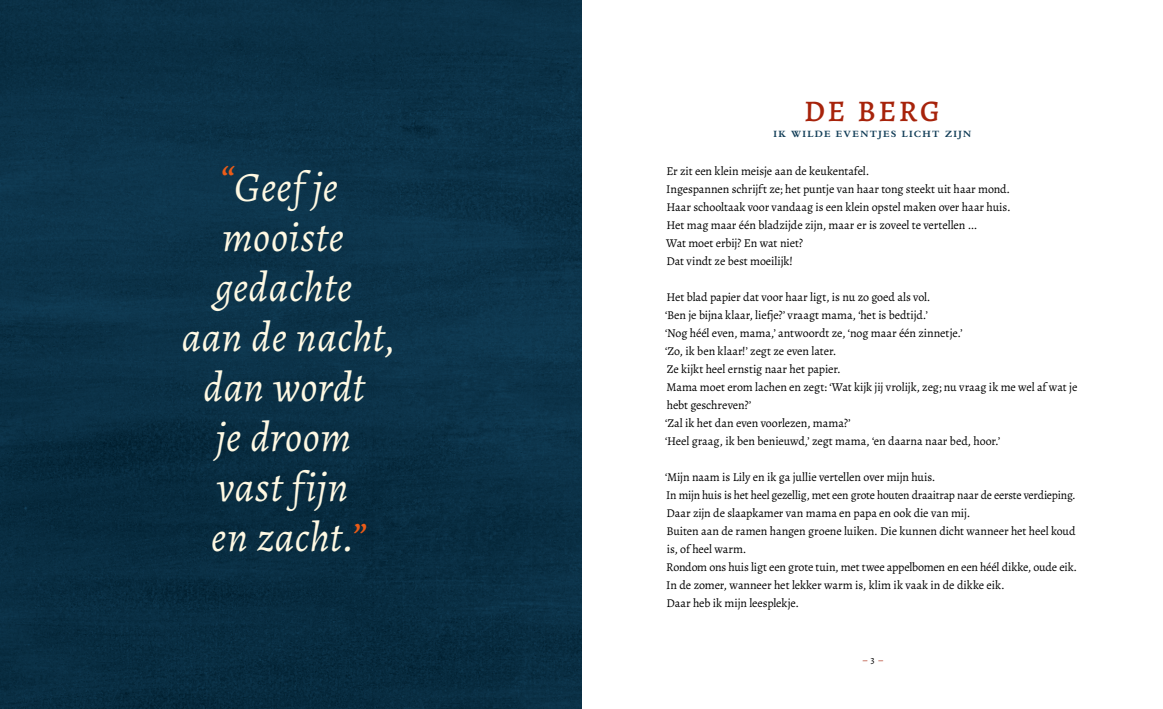
<style>
.page{position:relative;width:1163px;height:709px;background:#fff}
.page>*{position:absolute;margin:0;border:0;box-sizing:border-box;transform-origin:0 0}
.t1{font:italic 41.9px/50px "Alegreya";letter-spacing:.01em;color:#fff9e3;text-align:center}
.t2{font:500 30px "Alegreya";letter-spacing:.085em;color:#a7230b}
.t3{font:12px/18px "Alegreya";letter-spacing:-.01em;color:#000}
.t4{font:700 10px "Bembo Std";letter-spacing:.13em;color:#113d57}
.t5{font:10px "Alegreya SC";color:#a7230b}
.s1{color:#eb5c18}
.s2{color:#000}
</style>
<div class="page">
<img style="left:0;top:0;width:581px;height:709px">
<h1 class="t1" style="left:182px;top:161px;width:215px"><sup>“</sup>Geef je mooiste gedachte<br>aan de nacht, dan wordt<br>je droom<br>vast fijn<br>en zacht.<span class="s1">”</span></h1>
<h2 class="t2" style="left:804px;top:92px;width:137px">DE BERG</h2>
<p class="t4" style="left:773px;top:128px;width:199px">IK WILDE EVENTJES LICHT ZIJN</p>
<p class="t3" style="left:666px;top:162px;width:346px">Er zit een klein meisje aan de keukentafel.<br>Ingespannen schrijft ze; het puntje van haar tong steekt uit haar mond.<br>Haar schooltaak voor vandaag is een klein opstel maken over haar huis.<br>Het mag maar één bladzijde zijn, maar er is zoveel te vertellen ...<br>Wat moet erbij? En wat niet?<br>Dat vindt ze best moeilijk!</p>
<p class="t3" style="left:665px;top:288px;width:414px">Het blad papier dat voor haar ligt, is nu zo goed als vol.<br>‘Ben je bijna klaar, liefje?’ vraagt mama, ‘het is bedtijd.’<br>‘Nog héél even, mama,’ antwoordt ze, ‘nog maar één zinnetje.’<br>‘Zo, ik ben klaar!’ zegt ze even later.<br>Ze kijkt heel ernstig naar het papier.<br>Mama moet erom lachen en zegt: ‘Wat kijk jij vrolijk, zeg; nu vraag ik me wel af wat je hebt geschreven?’<br>‘Zal ik het dan even voorlezen, mama?’<br>‘Heel graag, ik ben benieuwd,’ zegt mama, ‘en daarna naar bed, hoor.’</p>
<p class="t3" style="left:665px;top:468px;width:413px">‘Mijn naam is Lily en ik ga jullie vertellen over mijn huis.<br>In mijn huis is het heel gezellig, met een grote houten draaitrap naar de eerste verdieping.<br>Daar zijn de slaapkamer van mama en papa en ook die van mij.<br>Buiten aan de ramen hangen groene luiken. Die kunnen dicht wanneer het heel koud is, of heel warm.<br>Rondom ons huis ligt een grote tuin, met twee appelbomen en een héél dikke, oude eik.<br>In de zomer, wanneer het lekker warm is, klim ik vaak in de dikke eik.<br>Daar heb ik mijn leesplekje.</p>
<p class="t5" style="left:861px;top:654px;width:22px">– <span class="s2">3</span> –</p>
</div>
